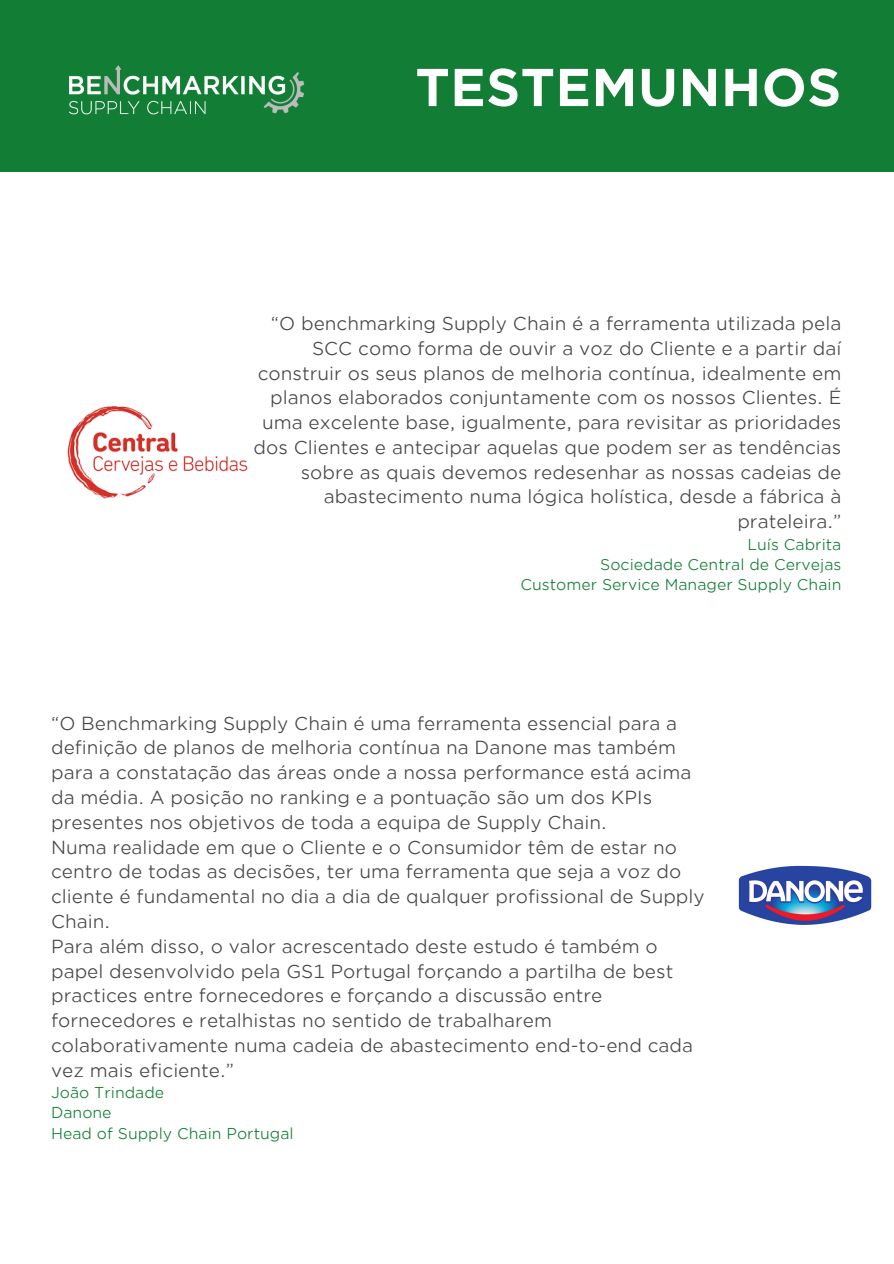
<style>
.page{position:relative;width:894px;height:1264px;background:#fff}
.page>*{position:absolute;margin:0;border:0;box-sizing:border-box;transform-origin:0 0}
.t1{font:700 51px "Gotham Office";color:#fff}
.t2{font:18px/24.8px "Gotham Office";color:#454545}
.t3{font:15px "Gotham Office";color:#127e35}
</style>
<div class="page">
<div style="left:0;top:0;width:893px;height:171px;background:#127e35"></div>
<img style="left:69px;top:65px;width:236px;height:50px">
<img style="left:67px;top:406px;width:181px;height:93px">
<img style="left:738px;top:865px;width:134px;height:60px">
<p class="t1" style="left:415px;top:57px;width:427px">TESTEMUNHOS</p>
<p class="t2" style="left:253px;top:310px;width:589px;text-align:right">“O benchmarking Supply Chain é a ferramenta utilizada pela SCC como forma de ouvir a voz do Cliente e a partir daí construir os seus planos de melhoria contínua, idealmente em planos elaborados conjuntamente com os nossos Clientes. É uma excelente base, igualmente, para revisitar as prioridades dos Clientes e antecipar aquelas que podem ser as tendências sobre as quais devemos redesenhar as nossas cadeias de abastecimento numa lógica holística, desde a fábrica à prateleira.”</p>
<p class="t3" style="left:747px;top:535px;width:95px">Luís Cabrita</p>
<p class="t3" style="left:600px;top:555px;width:243px">Sociedade Central de Cervejas</p>
<p class="t3" style="left:520px;top:575px;width:322px">Customer Service Manager Supply Chain</p>
<p class="t2" style="left:51px;top:710px;width:641px">“O Benchmarking Supply Chain é uma ferramenta essencial para a definição de planos de melhoria contínua na Danone mas também para a constatação das áreas onde a nossa performance está acima da média. A posição no ranking e a pontuação são um dos KPIs presentes nos objetivos de toda a equipa de Supply Chain.</p>
<p class="t2" style="left:51px;top:834px;width:655px">Numa realidade em que o Cliente e o Consumidor têm de estar no centro de todas as decisões, ter uma ferramenta que seja a voz do cliente é fundamental no dia a dia de qualquer profissional de Supply Chain.</p>
<p class="t2" style="left:51px;top:933px;width:643px">Para além disso, o valor acrescentado deste estudo é também o papel desenvolvido pela GS1 Portugal forçando a partilha de best practices entre fornecedores e forçando a discussão entre fornecedores e retalhistas no sentido de trabalharem colaborativamente numa cadeia de abastecimento end-to-end cada vez mais eficiente.”</p>
<p class="t3" style="left:51px;top:1083px;width:115px">João Trindade</p>
<p class="t3" style="left:51px;top:1103px;width:62px">Danone</p>
<p class="t3" style="left:51px;top:1124px;width:244px">Head of Supply Chain Portugal</p>
</div>
